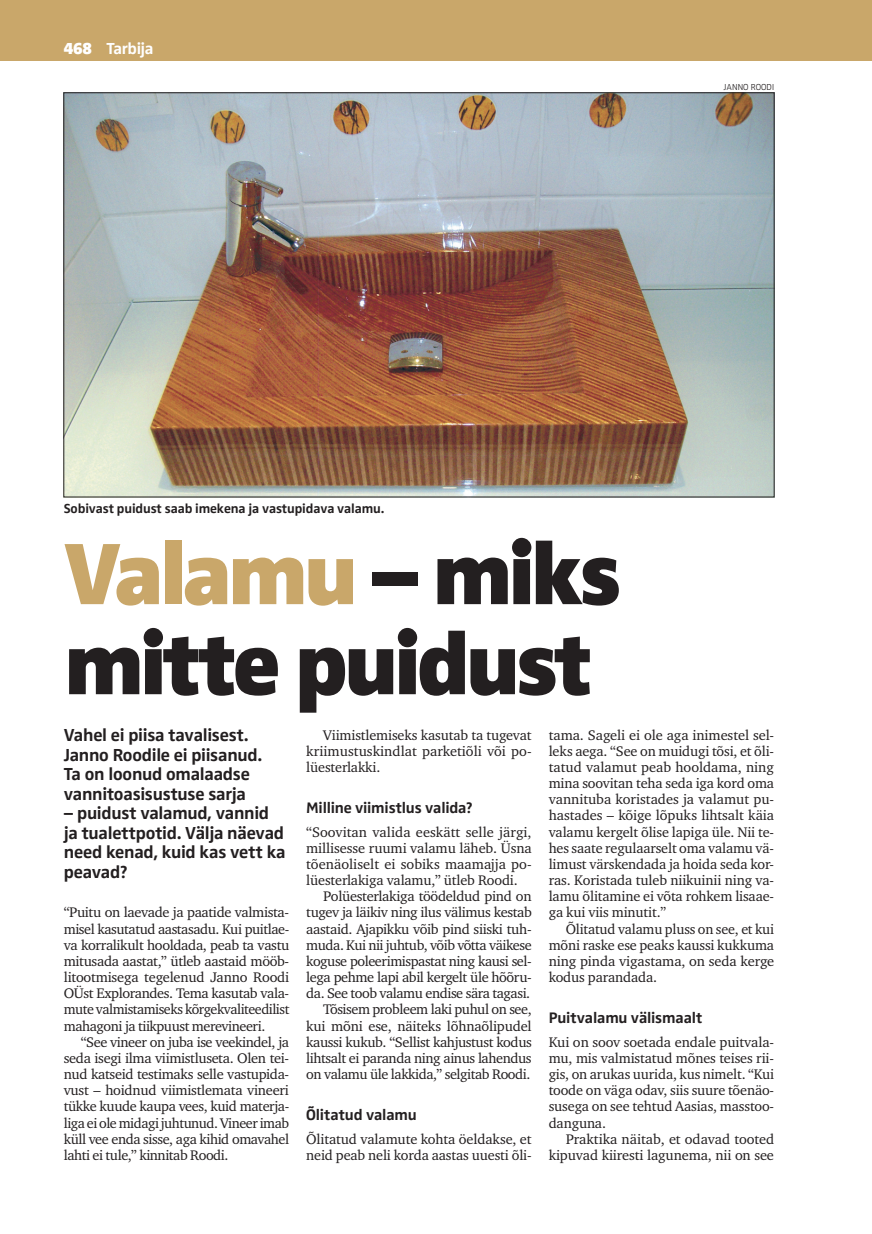
<style>
.page{position:relative;width:872px;height:1234px;background:#fff}
.page>*{position:absolute;margin:0;border:0;box-sizing:border-box;transform-origin:0 0}
.t1{font:900 90px/90px "Zwo Pro";letter-spacing:-.05em;color:#231f20}
.t2{font:700 18px/19.5px "Zwo Pro";letter-spacing:-.015em;color:#231f20}
.t3{font:700 16.5px "Zwo Pro";letter-spacing:-.025em;color:#fff}
.t4{font:700 15.75px "Zwo Pro";letter-spacing:-.01em;color:#231f20}
.t5{font:14.25px/16.2px "Charter ITC";letter-spacing:-.02em;color:#231f20;text-align:justify}
.t6{font:14.25px "Charter ITC";letter-spacing:.005em;color:#231f20}
.t7{font:14.25px "Charter ITC";color:#231f20}
.t8{font:700 13.5px "Zwo Pro";letter-spacing:-.01em;color:#231f20}
.t9{font:300 9px "Zwo Pro";color:#231f20}
.s1{font-weight:900}
.s2{color:#c9a76a}
</style>
<div class="page">
<div style="left:0;top:0;width:872px;height:60px;background:#c9a76a"></div>
<img style="left:66px;top:95px;width:706px;height:400px">
<p class="t3" style="left:64px;top:39px;width:91px"><span class="s1">468</span> Tarbija</p>
<p class="t9" style="left:723px;top:81px;width:52px">JANNO ROODI</p>
<p class="t8" style="left:64px;top:500px;width:322px">Sobivast puidust saab imekena ja vastupidava valamu.</p>
<h1 class="t1" style="left:64px;top:530px;width:559px"><span class="s2">Valamu</span> – miks mitte puidust</h1>
<p class="t2" style="left:64px;top:725px;width:200px">Vahel ei piisa tavalisest.<br>Janno Roodile ei piisanud.<br>Ta on loonud omalaadse vannitoasisustuse sarja</p>
<p class="t2" style="left:64px;top:803px;width:223px">– puidust valamud, vannid ja tualettpotid. Välja näevad need kenad, kuid kas vett ka peavad?</p>
<p class="t5" style="left:64px;top:904px;width:227px">“Puitu on laevade ja paatide valmista&shy;misel kasutatud aastasadu. Kui puitlae&shy;va korralikult hooldada, peab ta vastu mitusada aastat,” ütleb aastaid mööb&shy;litootmisega tegelenud Janno Roodi OÜst Explorandes. Tema kasutab vala&shy;mute valmistamiseks kõrgekvaliteedilist mahagoni ja tiikpuust merevineeri.</p>
<p class="t5" style="left:64px;top:1033px;width:227px;text-indent:17px">“See vineer on juba ise veekindel, ja seda isegi ilma viimistluseta. Olen tei&shy;nud katseid testimaks selle vastupida&shy;vust – hoidnud viimistlemata vineeri tükke kuude kaupa vees, kuid materja&shy;liga ei ole midagi juhtunud. Vineer imab küll vee enda sisse, aga kihid omavahel lahti ei tule,” kinnitab Roodi.</p>
<p class="t5" style="left:306px;top:726px;width:227px;text-indent:17px">Viimistlemiseks kasutab ta tugevat kriimustuskindlat parketiõli või po&shy;lüesterlakki.</p>
<p class="t4" style="left:306px;top:798px;width:168px">Milline viimistlus valida?</p>
<p class="t6" style="left:306px;top:822px;width:227px">“Soovitan valida eeskätt selle järgi,</p>
<p class="t5" style="left:306px;top:839px;width:227px">millisesse ruumi valamu läheb. Üsna</p>
<p class="t7" style="left:306px;top:854px;width:227px">tõenäoliselt ei sobiks maamajja po-</p>
<p class="t5" style="left:306px;top:871px;width:213px">lüesterlakiga valamu,” ütleb Roodi.</p>
<p class="t5" style="left:323px;top:888px;width:210px">Polüesterlakiga töödeldud pind on</p>
<p class="t5" style="left:306px;top:904px;width:227px">tugev ja läikiv ning ilus välimus kestab</p>
<p class="t5" style="left:306px;top:920px;width:227px">aastaid. Ajapikku võib pind siiski tuh-</p>
<p class="t5" style="left:306px;top:936px;width:227px">muda. Kui nii juhtub, võib võtta väikese</p>
<p class="t5" style="left:306px;top:952px;width:227px">koguse poleerimispastat ning kausi sel-</p>
<p class="t5" style="left:306px;top:968px;width:227px">lega pehme lapi abil kergelt üle hõõru-</p>
<p class="t5" style="left:306px;top:985px;width:225px">da. See toob valamu endise sära tagasi.</p>
<p class="t5" style="left:323px;top:1001px;width:210px">Tõsisem probleem laki puhul on see,</p>
<p class="t5" style="left:306px;top:1017px;width:227px">kui mõni ese, näiteks lõhnaõlipudel</p>
<p class="t5" style="left:306px;top:1033px;width:227px">kaussi kukub. “Sellist kahjustust kodus</p>
<p class="t5" style="left:306px;top:1049px;width:227px">lihtsalt ei paranda ning ainus lahendus</p>
<p class="t5" style="left:306px;top:1065px;width:226px">on valamu üle lakkida,” selgitab Roodi.</p>
<p class="t4" style="left:306px;top:1105px;width:112px">Õlitatud valamu</p>
<p class="t5" style="left:306px;top:1130px;width:227px">Õlitatud valamute kohta öeldakse, et neid peab neli korda aastas uuesti õli-</p>
<p class="t5" style="left:549px;top:726px;width:227px">tama. Sageli ei ole aga inimestel sel&shy;leks aega. “See on muidugi tõsi, et õli&shy;tatud valamut peab hooldama, ning mina soovitan teha seda iga kord oma vannituba koristades ja valamut pu&shy;hastades – kõige lõpuks lihtsalt käia valamu kergelt õlise lapiga üle. Nii te&shy;hes saate regulaarselt oma valamu vä&shy;limust värskendada ja hoida seda kor&shy;ras. Koristada tuleb niikuinii ning va&shy;lamu õlitamine ei võta rohkem lisaae&shy;ga kui viis minutit.”</p>
<p class="t5" style="left:549px;top:920px;width:227px;text-indent:17px">Õlitatud valamu pluss on see, et kui mõni raske ese peaks kaussi kukkuma ning pinda vigastama, on seda kerge kodus parandada.</p>
<p class="t4" style="left:549px;top:1008px;width:155px">Puitvalamu välismaalt</p>
<p class="t5" style="left:549px;top:1033px;width:227px">Kui on soov soetada endale puitvala&shy;mu, mis valmistatud mõnes teises rii&shy;gis, on arukas uurida, kus nimelt. “Kui toode on väga odav, siis suure tõenäo&shy;susega on see tehtud Aasias, masstoo&shy;danguna.</p>
<p class="t5" style="left:549px;top:1130px;width:227px;text-align:right">Praktika näitab, et odavad tooted kipuvad kiiresti lagunema, nii on see</p>
</div>
